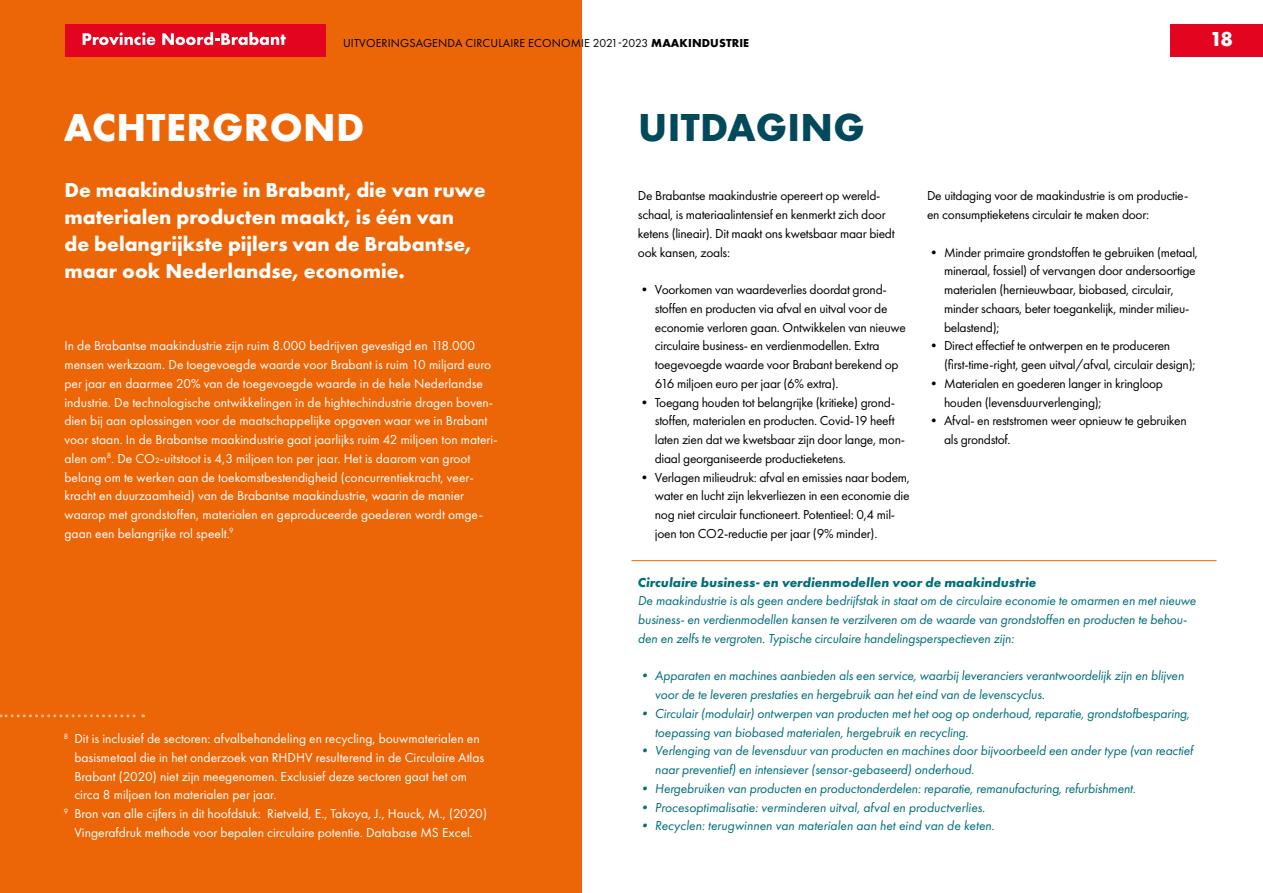
<style>
.page{position:relative;width:1263px;height:893px;background:#fff}
.page>*{position:absolute;margin:0;border:0;box-sizing:border-box;transform-origin:0 0}
.t1{font:700 40.5px "Futura PT";letter-spacing:.01em;color:#fff}
.t2{font:700 40.5px "Futura PT";letter-spacing:.01em;color:#03495c}
.Intro{font:700 21px/27px "Futura PT";color:#fff}
.t3{font:13.5px/18.8px "Futura PT";letter-spacing:-.02em;color:#000}
.t4{font:13.5px/18.8px "Futura PT";color:#fff}
.Bijschrift{font:italic 13.5px/18.8px "Futura PT";letter-spacing:-.01em;color:#006e79}
.t5{font:12px "Futura PT";letter-spacing:.01em;color:#000}
.s1{font-weight:700}
</style>
<div class="page">
<div style="left:0;top:0;width:581px;height:893px;background:#ec6608"></div>
<div style="left:1170px;top:24px;width:93px;height:33px;background:#e30520"></div>
<div style="left:66px;top:24px;width:260px;height:33px;background:#e30520"></div>
<svg style="left:83px;top:32px;width:72px;height:13px"></svg>
<svg style="left:162px;top:32px;width:124px;height:13px"></svg>
<svg style="left:0;top:714px;width:144px;height:3px"></svg>
<hr style="left:631px;top:560px;width:585px;height:1px;background:#ec6608">
<p class="t5" style="left:343px;top:36px;width:408px">UITVOERINGSAGENDA CIRCULAIRE ECONOMIE 2021-2023 <span class="s1">MAAKINDUSTRIE</span></p>
<p class="Intro" style="left:1210px;top:25px;width:25px">18</p>
<h3 class="t1" style="left:64px;top:102px;width:302px">ACHTERGROND</h3>
<p class="Intro" style="left:64px;top:176px;width:423px">De maakindustrie in Brabant, die van ruwe materialen producten maakt, is één van<br>de belangrijkste pijlers van de Brabantse, maar ook Nederlandse, economie.</p>
<p class="t4" style="left:64px;top:336px;width:435px">In de Brabantse maakindustrie zijn ruim 8.000 bedrijven gevestigd en 118.000 mensen werkzaam. De toegevoegde waarde voor Brabant is ruim 10 miljard euro per jaar en daarmee 20% van de toegevoegde waarde in de hele Nederlandse industrie. De technologische ontwikkelingen in de hightechindustrie dragen boven&shy;dien bij aan oplossingen voor de maatschappelijke opgaven waar we in Brabant voor staan. In de Brabantse maakindustrie gaat jaarlijks ruim 42 miljoen ton materi&shy;alen om<sup>8</sup>. De CO₂-uitstoot is 4,3 miljoen ton per jaar. Het is daarom van groot</p>
<p class="t4" style="left:64px;top:468px;width:420px">belang om te werken aan de toekomstbestendigheid (concurrentiekracht, veer&shy;kracht en duurzaamheid) van de Brabantse maakindustrie, waarin de manier waarop met grondstoffen, materialen en geproduceerde goederen wordt omge&shy;gaan een belangrijke rol speelt.<sup>9</sup></p>
<p class="t4" style="left:64px;top:729px;width:417px"><sup>8</sup> Dit is inclusief de sectoren: afvalbehandeling en recycling, bouwmaterialen en</p>
<p class="t4" style="left:74px;top:748px;width:411px">basismetaal die in het onderzoek van RHDHV resulterend in de Circulaire Atlas</p>
<p class="t4" style="left:74px;top:767px;width:394px">Brabant (2020) niet zijn meegenomen. Exclusief deze sectoren gaat het om</p>
<p class="t4" style="left:74px;top:785px;width:204px">circa 8 miljoen ton materialen per jaar.</p>
<p class="t4" style="left:64px;top:804px;width:425px"><sup>9</sup> Bron van alle cijfers in dit hoofdstuk: Rietveld, E., Takoya, J., Hauck, M., (2020)</p>
<p class="t4" style="left:74px;top:823px;width:400px">Vingerafdruk methode voor bepalen circulaire potentie. Database MS Excel.</p>
<h3 class="t2" style="left:638px;top:102px;width:228px">UITDAGING</h3>
<p class="t3" style="left:638px;top:186px;width:258px">De Brabantse maakindustrie opereert op wereld&shy;schaal, is materiaalintensief en kenmerkt zich door ketens (lineair). Dit maakt ons kwetsbaar maar biedt ook kansen, zoals:</p>
<p class="t3" style="left:655px;top:280px;width:252px;text-indent:-17px">• Voorkomen van waardeverlies doordat grond&shy;stoffen en producten via afval en uitval voor de economie verloren gaan. Ontwikkelen van nieuwe circulaire business- en verdienmodellen. Extra toegevoegde waarde voor Brabant berekend op 616 miljoen euro per jaar (6% extra).</p>
<p class="t3" style="left:655px;top:393px;width:252px;text-indent:-17px">• Toegang houden tot belangrijke (kritieke) grond&shy;stoffen, materialen en producten. Covid-19 heeft laten zien dat we kwetsbaar zijn door lange, mon&shy;diaal georganiseerde productieketens.</p>
<p class="t3" style="left:655px;top:468px;width:257px;text-indent:-17px">• Verlagen milieudruk: afval en emissies naar bodem, water en lucht zijn lekverliezen in een economie die nog niet circulair functioneert. Potentieel: 0,4 mil&shy;joen ton CO2-reductie per jaar (9% minder).</p>
<p class="t3" style="left:927px;top:186px;width:263px">De uitdaging voor de maakindustrie is om productie&shy;en consumptieketens circulair te maken door:</p>
<p class="t3" style="left:944px;top:243px;width:255px;text-indent:-17px">• Minder primaire grondstoffen te gebruiken (metaal, mineraal, fossiel) of vervangen door andersoortige materialen (hernieuwbaar, biobased, circulair, minder schaars, beter toegankelijk, minder milieu&shy;belastend);</p>
<p class="t3" style="left:944px;top:336px;width:253px;text-indent:-17px">• Direct effectief te ontwerpen en te produceren (first-time-right, geen uitval/afval, circulair design);</p>
<p class="t3" style="left:944px;top:374px;width:220px;text-indent:-17px">• Materialen en goederen langer in kringloop houden (levensduurverlenging);</p>
<p class="t3" style="left:944px;top:411px;width:244px;text-indent:-17px">• Afval- en reststromen weer opnieuw te gebruiken als grondstof.</p>
<p class="Bijschrift" style="left:638px;top:573px;width:560px"><span class="s1">Circulaire business- en verdienmodellen voor de maakindustrie<br></span>De maakindustrie is als geen andere bedrijfstak in staat om de circulaire economie te omarmen en met nieuwe business- en verdienmodellen kansen te verzilveren om de waarde van grondstoffen en producten te behou&shy;den en zelfs te vergroten. Typische circulaire handelingsperspectieven zijn:</p>
<p class="Bijschrift" style="left:655px;top:666px;width:531px;text-indent:-17px">• Apparaten en machines aanbieden als een service, waarbij leveranciers verantwoordelijk zijn en blijven voor de te leveren prestaties en hergebruik aan het eind van de levenscyclus.</p>
<p class="Bijschrift" style="left:655px;top:704px;width:536px;text-indent:-17px">• Circulair (modulair) ontwerpen van producten met het oog op onderhoud, reparatie, grondstofbesparing, toepassing van biobased materialen, hergebruik en recycling.</p>
<p class="Bijschrift" style="left:655px;top:741px;width:540px;text-indent:-17px">• Verlenging van de levensduur van producten en machines door bijvoorbeeld een ander type (van reactief naar preventief) en intensiever (sensor-gebaseerd) onderhoud.</p>
<p class="Bijschrift" style="left:638px;top:779px;width:499px">• Hergebruiken van producten en productonderdelen: reparatie, remanufacturing, refurbishment.</p>
<p class="Bijschrift" style="left:638px;top:798px;width:349px">• Procesoptimalisatie: verminderen uitval, afval en productverlies.</p>
<p class="Bijschrift" style="left:638px;top:816px;width:358px">• Recyclen: terugwinnen van materialen aan het eind van de keten.</p>
</div>
